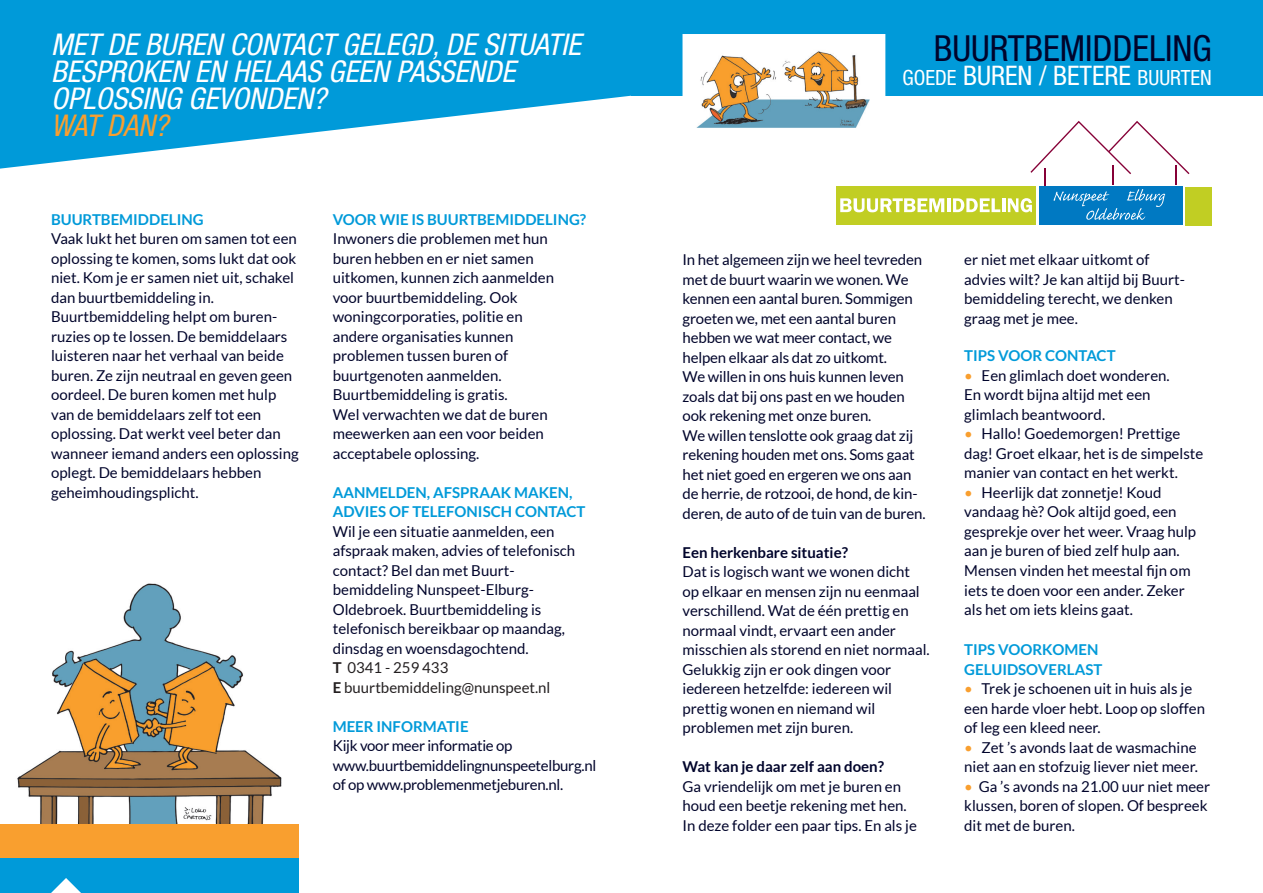
<style>
.page{position:relative;width:1263px;height:893px;background:#fff}
.page>*{position:absolute;margin:0;border:0;box-sizing:border-box;transform-origin:0 0}
.t1{font:condensed 36px "Helvetica Neue LT Std";color:#00042b}
.t2{font:italic condensed 30px/27px "Helvetica Neue LT Std";color:#fff}
.t3{font:italic condensed 30px "Helvetica Neue LT Std";letter-spacing:-.01em;color:#f99f2f}
.t4{font:condensed 21px "Helvetica Neue LT Std";color:#fff}
.t5{font:15px/19.5px "Lato";color:#00042b}
.t6{font:700 15px "Lato";color:#009ad9}
.t7{font:15px/19.5px "Lato";letter-spacing:-.02em;color:#00042b}
.t8{font:700 15px "Lato";color:#00042b}
.t9{font:15px "Lato";color:#231f20}
.s1{font-weight:700}
.s2{font-size:27px}
.s3{color:#f99f2f}
</style>
<div class="page">
<svg style="left:0;top:0;width:631px;height:169px;fill:#009ad9"></svg>
<div style="left:631px;top:0;width:632px;height:96px;background:#009ad9"></div>
<img style="left:17px;top:583px;width:265px;height:241px">
<div style="left:0;top:824px;width:299px;height:35px;background:#f99f2f"></div>
<div style="left:0;top:858px;width:299px;height:35px;background:#009ad9"></div>
<svg style="left:51px;top:878px;width:30px;height:15px"></svg>
<div style="left:837px;top:187px;width:199px;height:38px;background:#c1ce23"></div>
<div style="left:1039px;top:187px;width:144px;height:38px;background:#0079c2"></div>
<div style="left:1185px;top:187px;width:27px;height:38px;background:#c1ce23"></div>
<svg style="left:840px;top:198px;width:104px;height:14px"></svg>
<hr style="left:947px;top:198px;width:3px;height:14px;background:#fff">
<svg style="left:953px;top:198px;width:47px;height:14px"></svg>
<hr style="left:1002px;top:198px;width:3px;height:14px;background:#fff">
<svg style="left:1008px;top:121px;width:181px;height:99px"></svg>
<svg style="left:682px;top:34px;width:204px;height:94px;background:#cdcabc"></svg>
<div style="left:692px;top:45px;width:7px;height:57px;background:#fff"></div>
<div style="left:696px;top:43px;width:180px;height:6px;background:#fff"></div>
<div style="left:870px;top:43px;width:7px;height:60px;background:#fff"></div>
<p class="t2" style="left:51px;top:32px;width:532px">MET DE BUREN CONTACT GELEGD, DE SITUATIE</p>
<p class="t2" style="left:51px;top:59px;width:466px">BESPROKEN EN HELAAS GEEN PASSENDE<br>OPLOSSING GEVONDEN?</p>
<p class="t3" style="left:51px;top:108px;width:119px">WAT DAN?</p>
<p class="t6" style="left:51px;top:211px;width:154px">BUURTBEMIDDELING</p>
<p class="t5" style="left:51px;top:229px;width:247px;text-align:justify">Vaak lukt het buren om samen tot een oplossing te komen, soms lukt dat ook niet. Kom je er samen niet uit, schakel</p>
<p class="t5" style="left:51px;top:287px;width:164px">dan buurtbemiddeling in.</p>
<p class="t5" style="left:51px;top:307px;width:249px">Buurtbemiddeling helpt om buren&shy;ruzies op te lossen. De bemiddelaars luisteren naar het verhaal van beide buren. Ze zijn neutraal en geven geen oordeel. De buren komen met hulp van de bemiddelaars zelf tot een oplossing. Dat werkt veel beter dan wanneer iemand anders een oplossing oplegt. De bemiddelaars hebben</p>
<p class="t5" style="left:51px;top:482px;width:149px">geheimhoudingsplicht.</p>
<p class="t6" style="left:333px;top:211px;width:255px">VOOR WIE IS BUURTBEMIDDELING?</p>
<p class="t5" style="left:333px;top:229px;width:217px">Inwoners die problemen met hun</p>
<p class="t5" style="left:333px;top:248px;width:202px">buren hebben en er niet samen</p>
<p class="t5" style="left:333px;top:268px;width:223px">uitkomen, kunnen zich aanmelden</p>
<p class="t5" style="left:333px;top:287px;width:186px">voor buurtbemiddeling. Ook</p>
<p class="t5" style="left:333px;top:307px;width:191px">woningcorporaties, politie en</p>
<p class="t5" style="left:333px;top:326px;width:182px">andere organisaties kunnen</p>
<p class="t5" style="left:333px;top:346px;width:177px">problemen tussen buren of</p>
<p class="t5" style="left:333px;top:365px;width:170px">buurtgenoten aanmelden.</p>
<p class="t5" style="left:333px;top:385px;width:177px">Buurtbemiddeling is gratis.</p>
<p class="t5" style="left:333px;top:404px;width:216px">Wel verwachten we dat de buren</p>
<p class="t5" style="left:333px;top:424px;width:213px">meewerken aan een voor beiden</p>
<p class="t5" style="left:333px;top:443px;width:148px">acceptabele oplossing.</p>
<p class="t6" style="left:333px;top:484px;width:241px">AANMELDEN, AFSPRAAK MAKEN,</p>
<p class="t6" style="left:333px;top:503px;width:254px">ADVIES OF TELEFONISCH CONTACT</p>
<p class="t5" style="left:333px;top:521px;width:223px">Wil je een situatie aanmelden, een</p>
<p class="t5" style="left:333px;top:541px;width:244px">afspraak maken, advies of telefonisch</p>
<p class="t5" style="left:333px;top:560px;width:183px">contact? Bel dan met Buurt-</p>
<p class="t5" style="left:333px;top:580px;width:203px">bemiddeling Nunspeet-Elburg-</p>
<p class="t5" style="left:333px;top:599px;width:210px">Oldebroek. Buurtbemiddeling is</p>
<p class="t5" style="left:333px;top:619px;width:234px">telefonisch bereikbaar op maandag, dinsdag en woensdagochtend.</p>
<p class="t9" style="left:333px;top:659px;width:117px"><span class="s1">T</span> 0341 - 259 433</p>
<p class="t9" style="left:333px;top:679px;width:219px"><span class="s1">E</span> buurtbemiddeling@nunspeet.nl</p>
<p class="t6" style="left:333px;top:718px;width:137px">MEER INFORMATIE</p>
<p class="t7" style="left:333px;top:736px;width:181px">Kijk voor meer informatie op</p>
<p class="t7" style="left:333px;top:755px;width:265px">www.buurtbemiddelingnunspeetelburg.nl of op www.problemenmetjeburen.nl.</p>
<p class="t1" style="left:934px;top:27px;width:280px">BUURTBEMIDDELING</p>
<p class="t4" style="left:902px;top:65px;width:311px">GOEDE <span class="s2">BUREN / BETERE</span> BUURTEN</p>
<p class="t5" style="left:682px;top:250px;width:241px">In het algemeen zijn we heel tevreden met de buurt waarin we wonen. We kennen een aantal buren. Sommigen groeten we, met een aantal buren</p>
<p class="t5" style="left:682px;top:328px;width:211px">hebben we wat meer contact, we helpen elkaar als dat zo uitkomt.</p>
<p class="t5" style="left:682px;top:367px;width:224px;text-align:justify">We willen in ons huis kunnen leven zoals dat bij ons past en we houden ook rekening met onze buren.</p>
<p class="t5" style="left:682px;top:425px;width:234px;text-align:justify">We willen tenslotte ook graag dat zij rekening houden met ons. Soms gaat het niet goed en ergeren we ons aan</p>
<p class="t5" style="left:682px;top:484px;width:237px">de herrie, de rotzooi, de hond, de kin-</p>
<p class="t5" style="left:682px;top:503px;width:245px">deren, de auto of de tuin van de buren.</p>
<p class="t8" style="left:682px;top:544px;width:167px">Een herkenbare situatie?</p>
<p class="t5" style="left:682px;top:562px;width:249px">Dat is logisch want we wonen dicht op elkaar en mensen zijn nu eenmaal verschillend. Wat de één prettig en normaal vindt, ervaart een ander misschien als storend en niet normaal.<br>Gelukkig zijn er ook dingen voor iedereen hetzelfde: iedereen wil</p>
<p class="t5" style="left:682px;top:698px;width:194px">prettig wonen en niemand wil</p>
<p class="t5" style="left:682px;top:718px;width:172px">problemen met zijn buren.</p>
<p class="t8" style="left:682px;top:758px;width:203px">Wat kan je daar zelf aan doen?</p>
<p class="t5" style="left:682px;top:776px;width:226px">Ga vriendelijk om met je buren en houd een beetje rekening met hen.</p>
<p class="t5" style="left:682px;top:815px;width:236px">In deze folder een paar tips. En als je</p>
<p class="t5" style="left:964px;top:250px;width:187px">er niet met elkaar uitkomt of</p>
<p class="t5" style="left:964px;top:269px;width:222px">advies wilt? Je kan altijd bij Buurt-</p>
<p class="t5" style="left:964px;top:289px;width:210px">bemiddeling terecht, we denken</p>
<p class="t5" style="left:964px;top:308px;width:115px">graag met je mee.</p>
<p class="t6" style="left:964px;top:347px;width:153px">TIPS VOOR CONTACT</p>
<p class="t5" style="left:964px;top:366px;width:207px"><span class="s3">•</span> Een glimlach doet wonderen.</p>
<p class="t5" style="left:964px;top:385px;width:188px">En wordt bijna altijd met een</p>
<p class="t5" style="left:964px;top:405px;width:142px">glimlach beantwoord.</p>
<p class="t5" style="left:964px;top:424px;width:241px"><span class="s3">•</span> Hallo! Goedemorgen! Prettige dag! Groet elkaar, het is de simpelste manier van contact en het werkt.</p>
<p class="t5" style="left:964px;top:483px;width:233px"><span class="s3">•</span> Heerlijk dat zonnetje! Koud vandaag hè? Ook altijd goed, een gesprekje over het weer. Vraag hulp aan je buren of bied zelf hulp aan.<br>Mensen vinden het meestal fijn om iets te doen voor een ander. Zeker</p>
<p class="t5" style="left:964px;top:600px;width:170px">als het om iets kleins gaat.</p>
<p class="t6" style="left:964px;top:641px;width:136px">TIPS VOORKOMEN</p>
<p class="t6" style="left:964px;top:661px;width:140px">GELUIDSOVERLAST</p>
<p class="t5" style="left:964px;top:679px;width:242px"><span class="s3">•</span> Trek je schoenen uit in huis als je een harde vloer hebt. Loop op sloffen of leg een kleed neer.</p>
<p class="t5" style="left:964px;top:737px;width:234px"><span class="s3">•</span> Zet ’s avonds laat de wasmachine</p>
<p class="t5" style="left:964px;top:757px;width:235px">niet aan en stofzuig liever niet meer.</p>
<p class="t5" style="left:964px;top:776px;width:247px"><span class="s3">•</span> Ga ’s avonds na 21.00 uur niet meer klussen, boren of slopen. Of bespreek</p>
<p class="t5" style="left:964px;top:815px;width:112px">dit met de buren.</p>
</div>
